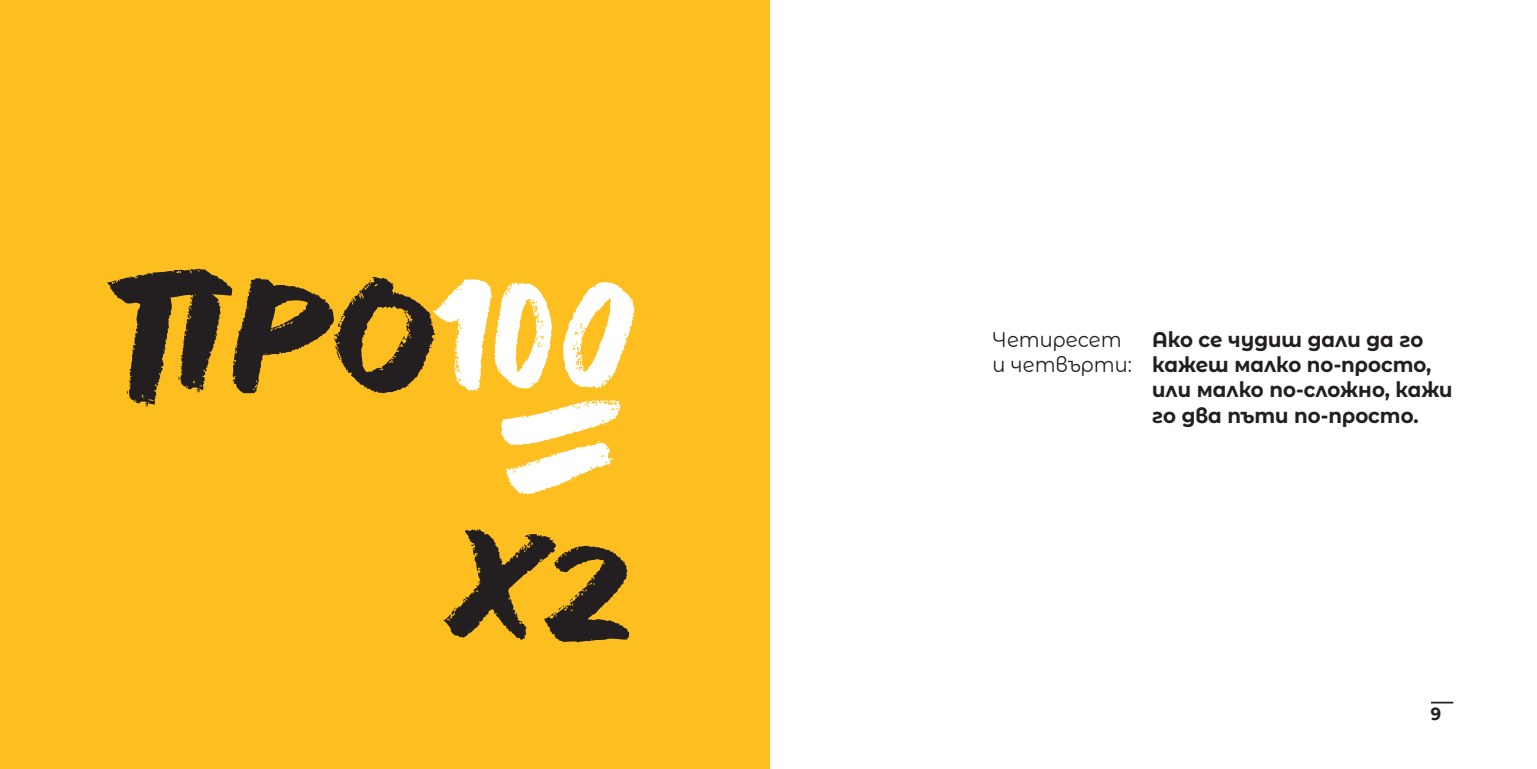
<style>
.page{position:relative;width:1537px;height:769px;background:#fff}
.page>*{position:absolute;margin:0;border:0;box-sizing:border-box;transform-origin:0 0}
.t1{font:italic 150.5px/251.8px "Antihero";color:#231f20}
.t2{font:700 21px/25.2px "Montserrat Alternates";color:#231f20;scale:.94 1}
.t3{font:21px/25.2px "Montserrat Alternates";color:#231f20;scale:.94 1}
.t4{font:700 17.5px "Montserrat Alternates";color:#231f20;scale:.93 1}
.s1{color:#fff}
.s2{font-style:normal}
</style>
<div class="page">
<div style="left:0;top:0;width:769px;height:768px;background:#fdbe1f"></div>
<svg style="left:563px;top:282px;width:71px;height:106px"></svg>
<hr style="left:1430px;top:701px;width:23px;height:2px;background:#231f20">
<p class="t1" style="left:450px;top:209px;width:188px;text-indent:-316px">TIPo<span class="s1">10 </span><span class="s2">x2</span></p>
<p class="t3" style="left:992px;top:326px;width:150px">Четиресет и четвърти:</p>
<p class="t2" style="left:1152px;top:326px;width:321px">Ако се чудиш дали да го кажеш малко по-просто, или малко по-сложно, кажи го два пъти по-просто.</p>
<p class="t4" style="left:1430px;top:700px;width:13px">9</p>
</div>
